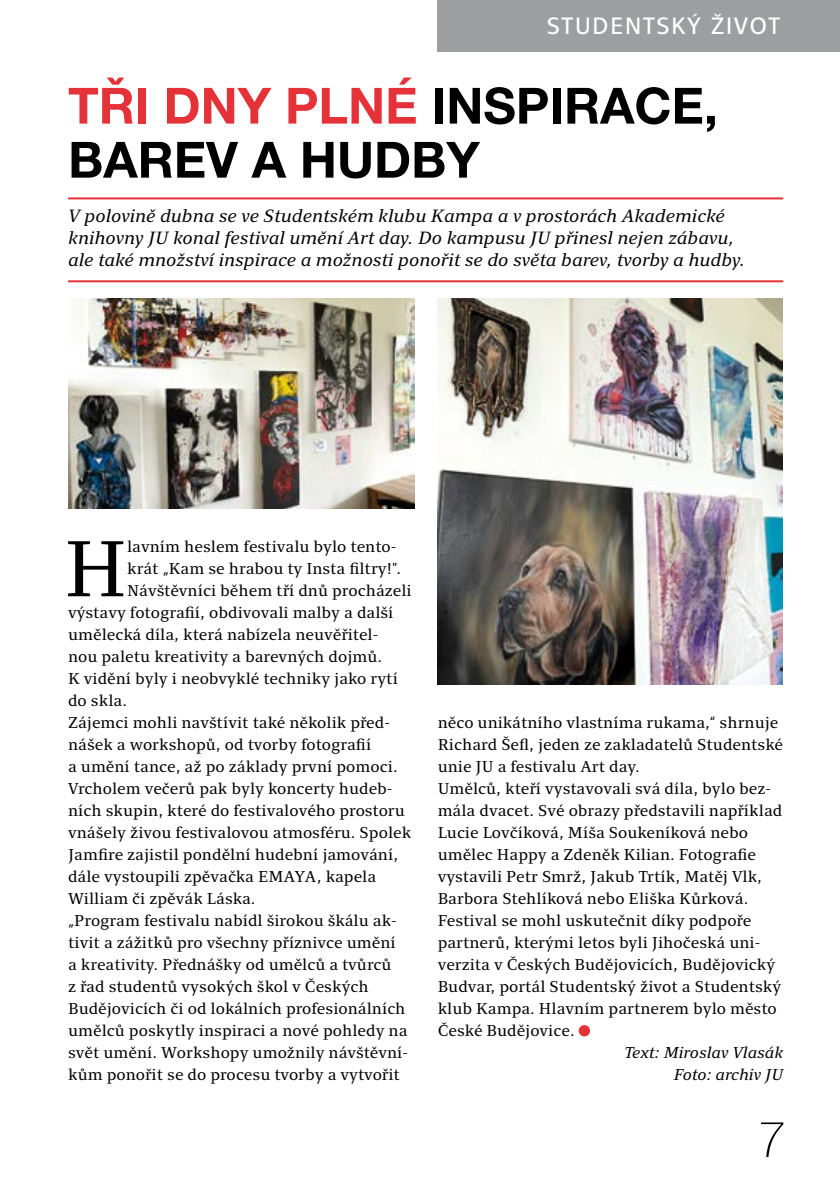
<style>
.page{position:relative;width:840px;height:1191px;background:#fff}
.page>*{position:absolute;margin:0;border:0;box-sizing:border-box;transform-origin:0 0}
.t1{font:80.2px "Clara Serif";color:#000}
.t2{font:700 50px/54px "Helvetica Neue LT Pro";color:#000}
.t3{font:100 50px "Helvetica Neue LT Pro";color:#000}
.t4{font:24px "Clara Sans";letter-spacing:.05em;color:#fff}
.t5{font:italic 18px/22px "Clara Serif";color:#000}
.t6{font:16px/22px "Clara Serif";color:#000}
.t7{font:italic 16px/22px "Clara Serif";color:#000;text-align:right}
.s1{color:#e53138}
</style>
<div class="page">
<div style="left:437px;top:0;width:402px;height:51px;background:#9c9e9f"></div>
<hr style="left:68px;top:197px;width:714px;height:2px;background:#e53138">
<hr style="left:68px;top:280px;width:714px;height:2px;background:#e53138">
<div style="left:578px;top:1025px;width:11px;height:11px;background:#e53138;border-radius:50%"></div>
<img style="left:69px;top:299px;width:345px;height:209px">
<img style="left:437px;top:299px;width:345px;height:385px">
<h3 class="t4" style="left:546px;top:13px;width:235px">STUDENTSKÝ ŽIVOT</h3>
<h2 class="t2" style="left:68px;top:77px;width:651px"><span class="s1">TŘI DNY PLNÉ</span> INSPIRACE,<br>BAREV A HUDBY</h2>
<p class="t5" style="left:68px;top:205px;width:678px">V polovině dubna se ve Studentském klubu Kampa a v prostorách Akademické knihovny JU konal festival umění Art day. Do kampusu JU přinesl nejen zábavu, ale také množství inspirace a možnosti ponořit se do světa barev, tvorby a hudby.</p>
<h1 class="t1" style="left:64px;top:525px;width:64px">H</h1>
<p class="t6" style="left:127px;top:536px;width:270px">lavním heslem festivalu bylo tento-</p>
<p class="t6" style="left:127px;top:558px;width:275px">krát „Kam se hrabou ty Insta filtry!".</p>
<p class="t6" style="left:127px;top:580px;width:286px">Návštěvníci během tří dnů procházeli</p>
<p class="t6" style="left:68px;top:602px;width:327px">výstavy fotografií, obdivovali malby a další</p>
<p class="t6" style="left:68px;top:624px;width:311px">umělecká díla, která nabízela neuvěřitel-</p>
<p class="t6" style="left:68px;top:646px;width:315px">nou paletu kreativity a barevných dojmů.</p>
<p class="t6" style="left:68px;top:668px;width:331px">K vidění byly i neobvyklé techniky jako rytí</p>
<p class="t6" style="left:68px;top:690px;width:60px">do skla.</p>
<p class="t6" style="left:68px;top:712px;width:323px">Zájemci mohli navštívit také několik před-</p>
<p class="t6" style="left:68px;top:734px;width:304px">nášek a workshopů, od tvorby fotografií</p>
<p class="t6" style="left:68px;top:756px;width:331px">a umění tance, až po základy první pomoci.</p>
<p class="t6" style="left:68px;top:778px;width:326px">Vrcholem večerů pak byly koncerty hudeb-</p>
<p class="t6" style="left:68px;top:800px;width:338px">ních skupin, které do festivalového prostoru</p>
<p class="t6" style="left:68px;top:822px;width:344px">vnášely živou festivalovou atmosféru. Spolek</p>
<p class="t6" style="left:68px;top:844px;width:331px">Jamfire zajistil pondělní hudební jamování,</p>
<p class="t6" style="left:68px;top:866px;width:309px">dále vystoupili zpěvačka EMAYA, kapela</p>
<p class="t6" style="left:68px;top:888px;width:189px">William či zpěvák Láska.</p>
<p class="t6" style="left:68px;top:910px;width:330px">„Program festivalu nabídl širokou škálu ak-</p>
<p class="t6" style="left:68px;top:932px;width:329px">tivit a zážitků pro všechny příznivce umění</p>
<p class="t6" style="left:68px;top:954px;width:325px">a kreativity. Přednášky od umělců a tvůrců</p>
<p class="t6" style="left:68px;top:976px;width:302px">z řad studentů vysokých škol v Českých</p>
<p class="t6" style="left:68px;top:998px;width:339px">Budějovicích či od lokálních profesionálních</p>
<p class="t6" style="left:68px;top:1020px;width:341px">umělců poskytly inspiraci a nové pohledy na</p>
<p class="t6" style="left:68px;top:1042px;width:341px">svět umění. Workshopy umožnily návštěvní-</p>
<p class="t6" style="left:68px;top:1064px;width:333px">kům ponořit se do procesu tvorby a vytvořit</p>
<p class="t6" style="left:437px;top:712px;width:346px">něco unikátního vlastníma rukama,“ shrnuje Richard Šefl, jeden ze zakladatelů Studentské unie JU a festivalu Art day.<br>Umělců, kteří vystavovali svá díla, bylo bez&shy;mála dvacet. Své obrazy představili například Lucie Lovčíková, Míša Soukeníková nebo umělec Happy a Zdeněk Kilian. Fotografie vystavili Petr Smrž, Jakub Trtík, Matěj Vlk, Barbora Stehlíková nebo Eliška Kůrková.<br>Festival se mohl uskutečnit díky podpoře partnerů, kterými letos byli Jihočeská uni&shy;verzita v Českých Budějovicích, Budějovický Budvar, portál Studentský život a Studentský klub Kampa. Hlavním partnerem bylo město České Budějovice.</p>
<p class="t7" style="left:624px;top:1042px;width:160px">Text: Miroslav Vlasák<br>Foto: archiv JU</p>
<h2 class="t3" style="left:757px;top:1109px;width:29px">7</h2>
</div>
